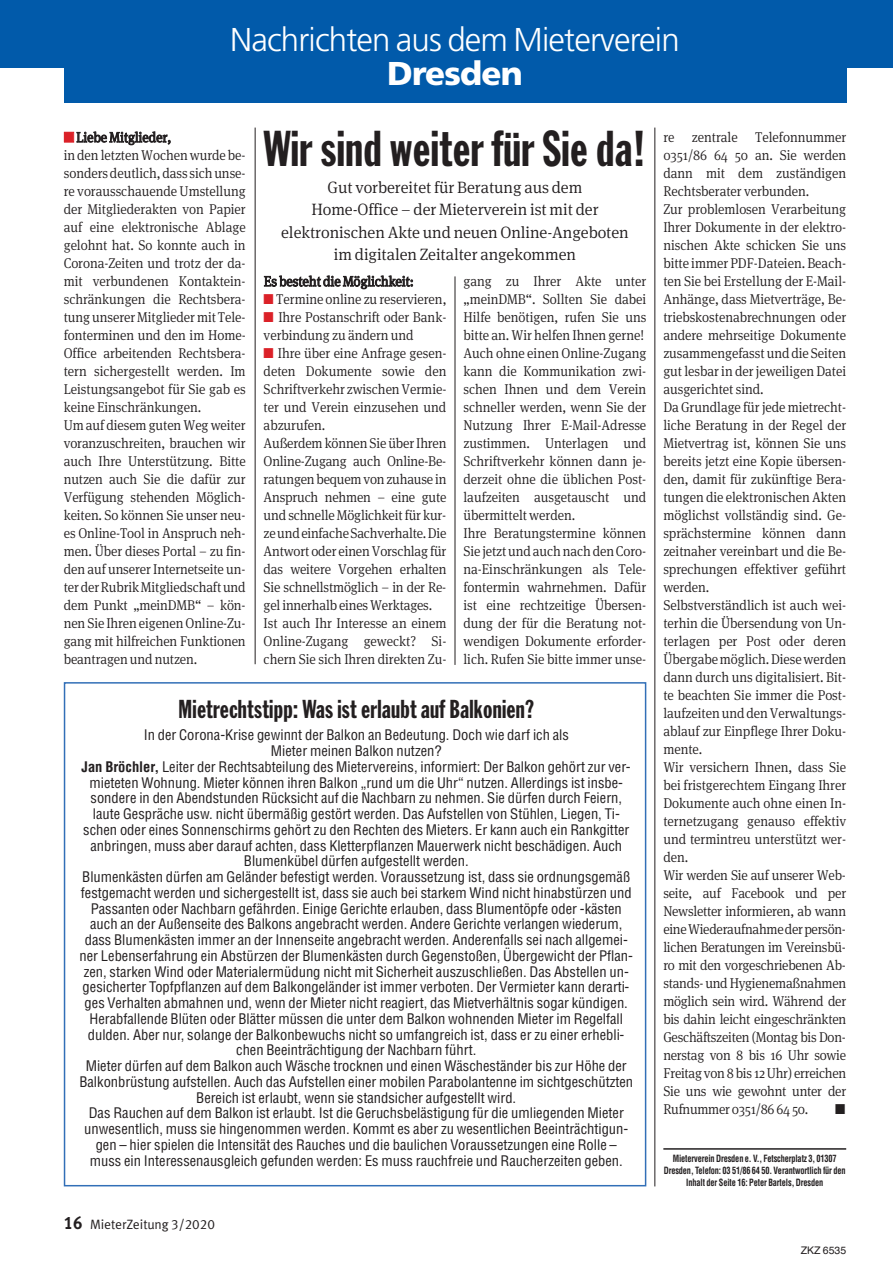
<style>
.page{position:relative;width:893px;height:1263px;background:#fff}
.page>*{position:absolute;margin:0;border:0;box-sizing:border-box;transform-origin:0 0}
.t1{font:49.5px "Franklin Gothic Extra Cond";letter-spacing:.01em;color:#231f20}
.t2{font:300 33px "Frutiger";letter-spacing:-.025em;color:#fff}
.t3{font:900 33px "Frutiger";letter-spacing:-.025em;color:#fff}
.t4{font:25.5px "Franklin Gothic Extra Cond";letter-spacing:.01em;color:#231f20}
.t5{font:300 16.5px/22.5px "Meta Serif OT";letter-spacing:-.005em;color:#231f20;text-align:center}
.t6{font:300 14.25px/18px "Meta Serif OT";letter-spacing:-.005em;color:#231f20;scale:.94 1}
.t7{font:condensed 14.25px/15.8px "Helvetica";color:#231f20;text-align:center}
.t8{font:14.25px "Zapf Dingbats";color:#231f20;scale:.94 1}
.t9{font:13.5px "VZ Meta LF";color:#231f20}
.t10{font:10.5px "Helvetica";color:#231f20}
.t11{font:700 condensed 9.75px/11.7px "Helvetica";letter-spacing:-.015em;color:#231f20;text-align:center;scale:.85 1}
.s1{color:#db2128}
.s2{font-weight:700}
.s3{font-weight:700;font-size:18px}
</style>
<div class="page">
<hr style="left:255px;top:128px;width:1px;height:536px;background:#231f20">
<hr style="left:455px;top:276px;width:1px;height:389px;background:#231f20">
<hr style="left:655px;top:128px;width:1px;height:1058px;background:#231f20">
<div style="left:64px;top:60px;width:782px;height:42px;background:#015aaa"></div>
<div style="left:0;top:0;width:893px;height:67px;background:#015aaa"></div>
<div style="left:64px;top:682px;width:582px;height:504px;border:2px solid #326fb7"></div>
<hr style="left:663px;top:1148px;width:183px;height:2px;background:#231f20">
<h2 class="t2" style="left:230px;top:26px;width:451px">Nachrichten aus dem Mieterverein</h2>
<h2 class="t3" style="left:387px;top:60px;width:137px">Dresden</h2>
<p class="t6" style="left:64px;top:129px;width:195px"><span class="s1">■</span> Liebe Mitglieder,<br>in den letztenWochenwurde be&shy;sondersdeutlich,dass sichunse&shy;re vorausschauende Umstellung der Mitgliederakten von Papier auf eine elektronische Ablage gelohnt hat. So konnte auch in<br>Corona-Zeiten und trotz der da&shy;mit verbundenen Kontaktein&shy;schränkungen die Rechtsbera&shy;tungunserer Mitglieder mit Tele&shy;fonterminen und den im Home-<br>Office arbeitenden Rechtsbera&shy;tern sichergestellt werden. Im<br>Leistungsangebot für Sie gab es keine Einschränkungen.<br>Um auf diesem guten Weg weiter voranzuschreiten, brauchen wir auch Ihre Unterstützung. Bitte nutzen auch Sie die dafür zur<br>Verfügung stehenden Möglich&shy;keiten. So können Sie unser neu&shy;es Online-Tool in Anspruch neh&shy;men. Über dieses Portal – zu fin&shy;den auf unserer Internetseite un&shy;terderRubrikMitgliedschaftund dem Punkt „meinDMB“ – kön&shy;nen Sie Ihren eigenen Online-Zu&shy;gang mit hilfreichen Funktionen beantragen und nutzen.</p>
<h1 class="t1" style="left:264px;top:131px;width:384px">Wir sind weiter für Sie da!</h1>
<p class="t5" style="left:281px;top:177px;width:349px">Gut vorbereitet für Beratung aus dem<br>Home-Office – der Mieterverein ist mit der elektronischen Akte und neuen Online-Angeboten im digitalen Zeitalter angekommen</p>
<p class="t6" style="left:264px;top:273px;width:161px">Es besteht die Möglichkeit:</p>
<p class="t6" style="left:264px;top:291px;width:196px"><span class="s1">■</span> Termine online zu reservieren,</p>
<p class="t6" style="left:264px;top:309px;width:196px"><span class="s1">■</span> Ihre Postanschrift oder Bank&shy;verbindung zu ändern und</p>
<p class="t6" style="left:264px;top:345px;width:196px"><span class="s1">■</span> Ihre über eine Anfrage gesen&shy;deten Dokumente sowie den<br>Schriftverkehr zwischenVermie&shy;ter und Verein einzusehen und abzurufen.<br>Außerdem können Sie über Ihren<br>Online-Zugang auch Online-Be&shy;ratungenbequemvonzuhause in<br>Anspruch nehmen – eine gute und schnelle Möglichkeit für kur&shy;zeundeinfacheSachverhalte.Die<br>Antwort oder einen Vorschlag für das weitere Vorgehen erhalten<br>Sie schnellstmöglich – in der Re&shy;gel innerhalb eines Werktages.<br>Ist auch Ihr Interesse an einem<br>Online-Zugang geweckt? Si&shy;chern Sie sich Ihren direkten Zu-</p>
<p class="t6" style="left:463px;top:273px;width:196px">gang zu Ihrer Akte unter „meinDMB“. Sollten Sie dabei<br>Hilfe benötigen, rufen Sie uns bitte an. Wir helfen Ihnen gerne!<br>Auch ohne einen Online-Zugang kann die Kommunikation zwi&shy;schen Ihnen und dem Verein schneller werden, wenn Sie der<br>Nutzung Ihrer E-Mail-Adresse zustimmen. Unterlagen und<br>Schriftverkehr können dann je&shy;derzeit ohne die üblichen Post&shy;laufzeiten ausgetauscht und übermittelt werden.<br>Ihre Beratungstermine können<br>Sie jetztundauchnachdenCoro&shy;na-Einschränkungen als Tele&shy;fontermin wahrnehmen. Dafür ist eine rechtzeitige Übersen&shy;dung der für die Beratung not&shy;wendigen Dokumente erforder&shy;lich. Rufen Sie bitte immer unse-</p>
<h3 class="t4" style="left:179px;top:700px;width:357px">Mietrechtstipp: Was ist erlaubt auf Balkonien?</h3>
<p class="t7" style="left:79px;top:727px;width:555px">In der Corona-Krise gewinnt der Balkon an Bedeutung. Doch wie darf ich als<br>Mieter meinen Balkon nutzen?<br><span class="s2">Jan Bröchler,</span> Leiter der Rechtsabteilung des Mietervereins, informiert: Der Balkon gehört zur ver&shy;mieteten Wohnung. Mieter können ihren Balkon „rund um die Uhr“ nutzen. Allerdings ist insbe&shy;sondere in den Abendstunden Rücksicht auf die Nachbarn zu nehmen. Sie dürfen durch Feiern, laute Gespräche usw. nicht übermäßig gestört werden. Das Aufstellen von Stühlen, Liegen, Ti&shy;schen oder eines Sonnenschirms gehört zu den Rechten des Mieters. Er kann auch ein Rankgitter anbringen, muss aber darauf achten, dass Kletterpflanzen Mauerwerk nicht beschädigen. Auch Blumenkübel dürfen aufgestellt werden.<br>Blumenkästen dürfen am Geländer befestigt werden. Voraussetzung ist, dass sie ordnungsgemäß festgemacht werden und sichergestellt ist, dass sie auch bei starkem Wind nicht hinabstürzen und Passanten oder Nachbarn gefährden. Einige Gerichte erlauben, dass Blumentöpfe oder -kästen auch an der Außenseite des Balkons angebracht werden. Andere Gerichte verlangen wiederum, dass Blumenkästen immer an der Innenseite angebracht werden. Anderenfalls sei nach allgemei&shy;ner Lebenserfahrung ein Abstürzen der Blumenkästen durch Gegenstoßen, Übergewicht der Pflan&shy;zen, starken Wind oder Materialermüdung nicht mit Sicherheit auszuschließen. Das Abstellen un&shy;gesicherter Topfpflanzen auf dem Balkongeländer ist immer verboten. Der Vermieter kann derarti&shy;ges Verhalten abmahnen und, wenn der Mieter nicht reagiert, das Mietverhältnis sogar kündigen.<br>Herabfallende Blüten oder Blätter müssen die unter dem Balkon wohnenden Mieter im Regelfall dulden. Aber nur, solange der Balkonbewuchs nicht so umfangreich ist, dass er zu einer erhebli&shy;chen Beeinträchtigung der Nachbarn führt.<br>Mieter dürfen auf dem Balkon auch Wäsche trocknen und einen Wäscheständer bis zur Höhe der Balkonbrüstung aufstellen. Auch das Aufstellen einer mobilen Parabolantenne im sichtgeschützten Bereich ist erlaubt, wenn sie standsicher aufgestellt wird.<br>Das Rauchen auf dem Balkon ist erlaubt. Ist die Geruchsbelästigung für die umliegenden Mieter unwesentlich, muss sie hingenommen werden. Kommt es aber zu wesentlichen Beeinträchtigun&shy;gen – hier spielen die Intensität des Rauches und die baulichen Voraussetzungen eine Rolle – muss ein Interessenausgleich gefunden werden: Es muss rauchfreie und Raucherzeiten geben.</p>
<p class="t9" style="left:64px;top:1216px;width:153px"><span class="s3">16</span> MieterZeitung 3/2020</p>
<p class="t6" style="left:663px;top:129px;width:196px">re zentrale Telefonnummer<br>0351/86 64 50 an. Sie werden dann mit dem zuständigen<br>Rechtsberater verbunden.<br>Zur problemlosen Verarbeitung<br>Ihrer Dokumente in der elektro&shy;nischen Akte schicken Sie uns bitte immer PDF-Dateien. Beach&shy;ten Sie bei Erstellung der E-Mail-<br>Anhänge, dass Mietverträge, Be&shy;triebskostenabrechnungen oder andere mehrseitige Dokumente zusammengefasstund die Seiten gut lesbar in der jeweiligen Datei ausgerichtet sind.<br>Da Grundlage für jede mietrecht&shy;liche Beratung in der Regel der<br>Mietvertrag ist, können Sie uns bereits jetzt eine Kopie übersen&shy;den, damit für zukünftige Bera&shy;tungen die elektronischen Akten möglichst vollständig sind. Ge&shy;sprächstermine können dann zeitnaher vereinbart und die Be&shy;sprechungen effektiver geführt werden.<br>Selbstverständlich ist auch wei&shy;terhin die Übersendung von Un&shy;terlagen per Post oder deren<br>Übergabemöglich.Diesewerden dann durch uns digitalisiert. Bit&shy;te beachten Sie immer die Post&shy;laufzeitenunddenVerwaltungs&shy;ablauf zur Einpflege Ihrer Doku&shy;mente.<br>Wir versichern Ihnen, dass Sie bei fristgerechtem Eingang Ihrer<br>Dokumente auch ohne einen In&shy;ternetzugang genauso effektiv und termintreu unterstützt wer&shy;den.<br>Wir werden Sie auf unserer Web&shy;seite, auf Facebook und per<br>Newsletter informieren, ab wann eineWiederaufnahmederpersön&shy;lichen Beratungen im Vereinsbü&shy;ro mit den vorgeschriebenen Ab&shy;stands- und Hygienemaßnahmen möglich sein wird. Während der bis dahin leicht eingeschränkten<br>Geschäftszeiten (Montag bis Don&shy;nerstag von 8 bis 16 Uhr sowie<br>Freitag von 8 bis 12 Uhr) erreichen<br>Sie uns wie gewohnt unter der<br>Rufnummer 0351/86 64 50.</p>
<p class="t8" style="left:835px;top:1101px;width:12px">■</p>
<p class="t11" style="left:664px;top:1153px;width:216px">Mieterverein Dresden e. V., Fetscherplatz 3, 01307<br>Dresden, Telefon: 03 51/86 64 50. Verantwortlich für den<br>Inhalt der Seite 16: Peter Bartels, Dresden</p>
<p class="t10" style="left:801px;top:1244px;width:47px">ZKZ 6535</p>
</div>
